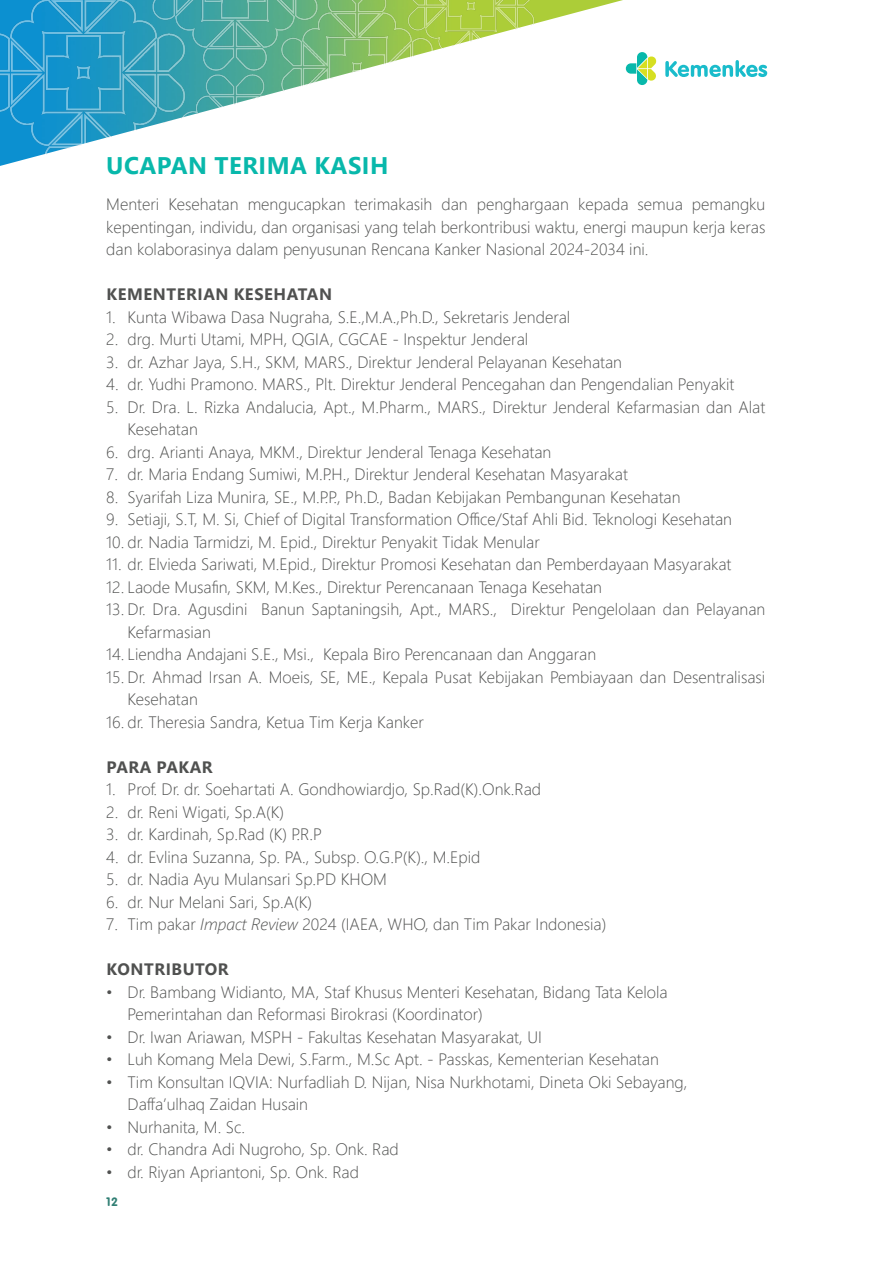
<style>
.page{position:relative;width:893px;height:1263px;background:#fff}
.page>*{position:absolute;margin:0;border:0;box-sizing:border-box;transform-origin:0 0}
.t1{font:700 24px "Segoe UI";letter-spacing:.02em;color:#08b8ab}
.t2{font:300 16.5px/22.5px "Segoe UI";color:#505150}
.t3{font:700 16.5px "Segoe UI";letter-spacing:.035em;color:#505150}
.t4{font:12px "VAG Rounded Bold";color:#317f74}
.s1{font-style:italic}
</style>
<div class="page">
<svg style="left:626px;top:52px;width:31px;height:33px"></svg>
<svg style="left:665px;top:60px;width:102px;height:17px"></svg>
<img style="left:535px;top:0;width:88px;height:24px">
<img style="left:0;top:0;width:157px;height:166px">
<img style="left:150px;top:0;width:129px;height:73px">
<img style="left:157px;top:73px;width:122px;height:51px">
<img style="left:279px;top:0;width:127px;height:92px">
<img style="left:406px;top:0;width:129px;height:58px">
<p class="t1" style="left:106px;top:143px;width:284px">UCAPAN TERIMA KASIH</p>
<p class="t2" style="left:106px;top:191px;width:661px;text-align:justify">Menteri Kesehatan mengucapkan terimakasih dan penghargaan kepada semua pemangku kepentingan, individu, dan organisasi yang telah berkontribusi waktu, energi maupun kerja keras dan kolaborasinya dalam penyusunan Rencana Kanker Nasional 2024-2034 ini.</p>
<p class="t3" style="left:107px;top:279px;width:227px">KEMENTERIAN KESEHATAN</p>
<p class="t2" style="left:106px;top:304px;width:466px">1. Kunta Wibawa Dasa Nugraha, S.E.,M.A.,Ph.D., Sekretaris Jenderal</p>
<p class="t2" style="left:106px;top:326px;width:423px">2. drg. Murti Utami, MPH, QGIA, CGCAE - Inspektur Jenderal</p>
<p class="t2" style="left:106px;top:349px;width:517px">3. dr. Azhar Jaya, S.H., SKM, MARS., Direktur Jenderal Pelayanan Kesehatan</p>
<p class="t2" style="left:106px;top:371px;width:630px">4. dr. Yudhi Pramono. MARS., Plt. Direktur Jenderal Pencegahan dan Pengendalian Penyakit</p>
<p class="t2" style="left:128px;top:394px;width:639px;text-indent:-21px">5. Dr. Dra. L. Rizka Andalucia, Apt., M.Pharm., MARS., Direktur Jenderal Kefarmasian dan Alat<br>Kesehatan</p>
<p class="t2" style="left:106px;top:439px;width:447px">6. drg. Arianti Anaya, MKM., Direktur Jenderal Tenaga Kesehatan</p>
<p class="t2" style="left:106px;top:461px;width:523px">7. dr. Maria Endang Sumiwi, M.P.H., Direktur Jenderal Kesehatan Masyarakat</p>
<p class="t2" style="left:106px;top:484px;width:576px">8. Syarifah Liza Munira, SE., M.P.P., Ph.D., Badan Kebijakan Pembangunan Kesehatan</p>
<p class="t2" style="left:106px;top:506px;width:627px">9. Setiaji, S.T, M. Si, Chief of Digital Transformation Office/Staf Ahli Bid. Teknologi Kesehatan</p>
<p class="t2" style="left:106px;top:529px;width:435px">10. dr. Nadia Tarmidzi, M. Epid., Direktur Penyakit Tidak Menular</p>
<p class="t2" style="left:106px;top:551px;width:627px">11. dr. Elvieda Sariwati, M.Epid., Direktur Promosi Kesehatan dan Pemberdayaan Masyarakat</p>
<p class="t2" style="left:106px;top:574px;width:497px">12. Laode Musafin, SKM, M.Kes., Direktur Perencanaan Tenaga Kesehatan</p>
<p class="t2" style="left:128px;top:596px;width:639px;text-indent:-21px">13. Dr. Dra. Agusdini Banun Saptaningsih, Apt., MARS., Direktur Pengelolaan dan Pelayanan<br>Kefarmasian</p>
<p class="t2" style="left:106px;top:641px;width:491px">14. Liendha Andajani S.E., Msi., Kepala Biro Perencanaan dan Anggaran</p>
<p class="t2" style="left:128px;top:664px;width:639px;text-indent:-21px">15. Dr. Ahmad Irsan A. Moeis, SE, ME., Kepala Pusat Kebijakan Pembiayaan dan Desentralisasi<br>Kesehatan</p>
<p class="t2" style="left:106px;top:709px;width:319px">16. dr. Theresia Sandra, Ketua Tim Kerja Kanker</p>
<p class="t3" style="left:107px;top:751px;width:108px">PARA PAKAR</p>
<p class="t2" style="left:106px;top:776px;width:436px">1. Prof. Dr. dr. Soehartati A. Gondhowiardjo, Sp.Rad(K).Onk.Rad</p>
<p class="t2" style="left:106px;top:799px;width:179px">2. dr. Reni Wigati, Sp.A(K)</p>
<p class="t2" style="left:106px;top:821px;width:217px">3. dr. Kardinah, Sp.Rad (K) P.R.P</p>
<p class="t2" style="left:106px;top:844px;width:376px">4. dr. Evlina Suzanna, Sp. PA., Subsp. O.G.P(K)., M.Epid</p>
<p class="t2" style="left:106px;top:866px;width:282px">5. dr. Nadia Ayu Mulansari Sp.PD KHOM</p>
<p class="t2" style="left:106px;top:889px;width:207px">6. dr. Nur Melani Sari, Sp.A(K)</p>
<p class="t2" style="left:106px;top:911px;width:502px">7. Tim pakar <span class="s1">Impact Review</span> 2024 (IAEA, WHO, dan Tim Pakar Indonesia)</p>
<p class="t3" style="left:107px;top:954px;width:124px">KONTRIBUTOR</p>
<p class="t2" style="left:128px;top:979px;width:542px;text-indent:-21px">• Dr. Bambang Widianto, MA, Staf Khusus Menteri Kesehatan, Bidang Tata Kelola<br>Pemerintahan dan Reformasi Birokrasi (Koordinator)</p>
<p class="t2" style="left:106px;top:1024px;width:437px">• Dr. Iwan Ariawan, MSPH - Fakultas Kesehatan Masyarakat, UI</p>
<p class="t2" style="left:106px;top:1046px;width:554px">• Luh Komang Mela Dewi, S.Farm., M.Sc Apt. - Passkas, Kementerian Kesehatan</p>
<p class="t2" style="left:128px;top:1069px;width:561px;text-indent:-21px">• Tim Konsultan IQVIA: Nurfadliah D. Nijan, Nisa Nurkhotami, Dineta Oki Sebayang,<br>Daffa’ulhaq Zaidan Husain</p>
<p class="t2" style="left:106px;top:1114px;width:140px">• Nurhanita, M. Sc.</p>
<p class="t2" style="left:106px;top:1136px;width:294px">• dr. Chandra Adi Nugroho, Sp. Onk. Rad</p>
<p class="t2" style="left:106px;top:1159px;width:254px">• dr. Riyan Apriantoni, Sp. Onk. Rad</p>
<p class="t4" style="left:106px;top:1195px;width:13px">12</p>
</div>
